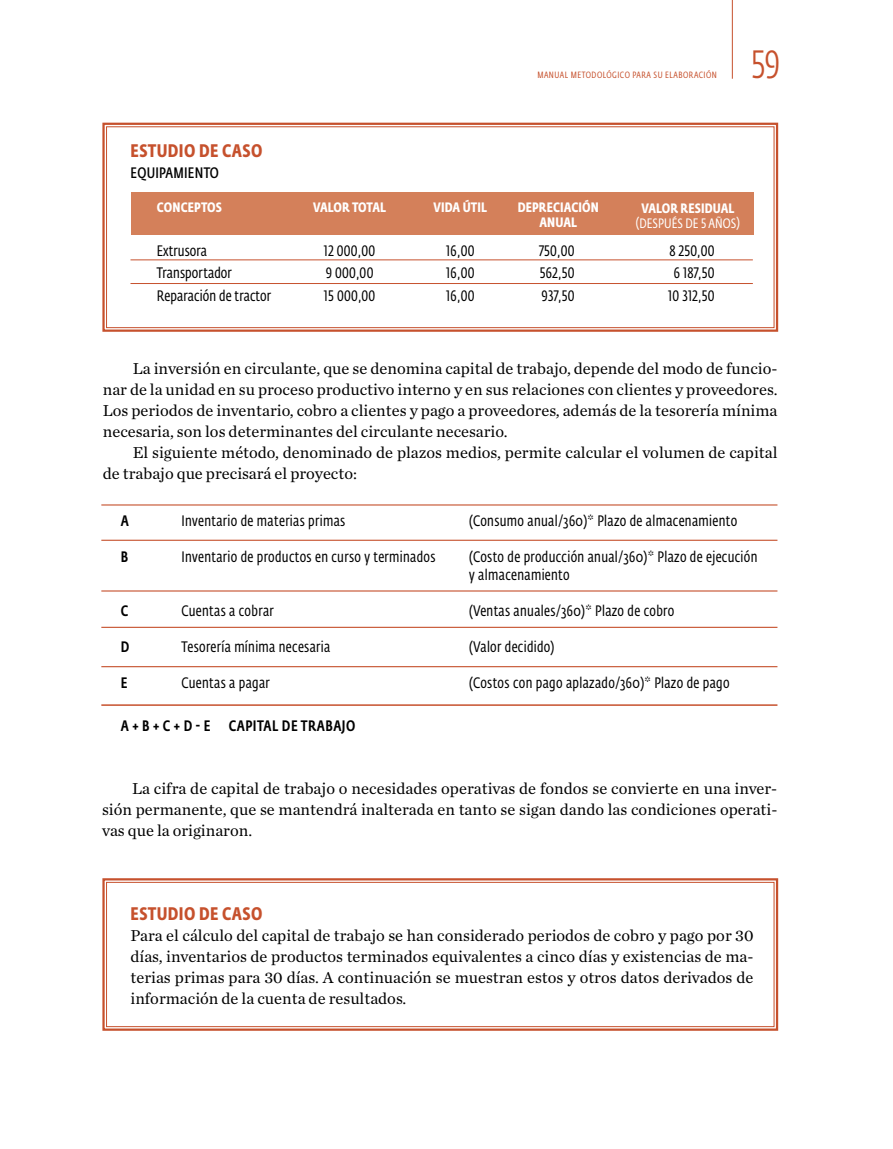
<style>
.page{position:relative;width:893px;height:1149px;background:#fff}
.page>*{position:absolute;margin:0;border:0;box-sizing:border-box;transform-origin:0 0}
.t1{font:300 39px "Fedra Sans Cond Std";color:#c6512d}
.t2{font:700 18px "Fedra Sans Cond Std";color:#c6512d}
.t3{font:16.5px/21px "Chronicle Text G1";color:#000;text-align:justify}
.t4{font:15px/22.5px "Fedra Sans Cond Std";letter-spacing:.025em;color:#000}
.t5{font:500 15px "Fedra Sans Cond Std";letter-spacing:.035em;color:#000}
.t6{font:600 15px "Fedra Sans Cond Std";color:#000}
.t7{font:700 13.5px/15px "Fedra Sans Cond Std";letter-spacing:.01em;color:#fff;text-align:center}
.t8{font:13.5px "Fedra Sans Cond Std";color:#fff}
.t9{font:700 13.5px "Fedra Sans Cond Std";letter-spacing:-.015em;color:#fff}
.t10{font:9px "Fedra Sans Cond Std";letter-spacing:.06em;color:#c6512d}
</style>
<div class="page">
<hr style="left:732px;top:0;width:1px;height:79px;background:#c6512d">
<svg style="left:102px;top:122px;width:677px;height:210px"></svg>
<div style="left:106px;top:126px;width:668px;height:202px;border:1px solid #c6512d"></div>
<svg style="left:102px;top:878px;width:677px;height:153px"></svg>
<div style="left:106px;top:881px;width:668px;height:145px;border:1px solid #c6512d"></div>
<div style="left:131px;top:193px;width:622px;height:42px;background:#d4805a"></div>
<hr style="left:130px;top:259px;width:623px;height:1px;background:#c6512d">
<hr style="left:130px;top:283px;width:623px;height:1px;background:#c6512d">
<hr style="left:101px;top:539px;width:676px;height:1px;background:#c6512d">
<hr style="left:101px;top:590px;width:676px;height:1px;background:#c6512d">
<hr style="left:101px;top:626px;width:676px;height:1px;background:#c6512d">
<hr style="left:101px;top:666px;width:676px;height:1px;background:#c6512d">
<hr style="left:101px;top:704px;width:676px;height:1px;background:#c6512d">
<hr style="left:101px;top:504px;width:676px;height:1px;background:#c6512d">
<p class="t10" style="left:537px;top:70px;width:180px">MANUAL metodológicO para su elaboración</p>
<h1 class="t1" style="left:751px;top:42px;width:30px">59</h1>
<p class="t2" style="left:131px;top:139px;width:47px">ESTUDIO</p>
<p class="t2" style="left:199px;top:139px;width:34px">DE CASO</p>
<p class="t6" style="left:131px;top:163px;width:25px">EQUIPAMIENTO</p>
<p class="t7" style="left:157px;top:200px;width:9px">CONCEPTOS</p>
<p class="t9" style="left:313px;top:199px;width:75px">VALOR TOTAL</p>
<p class="t7" style="left:433px;top:200px;width:55px">VIDA ÚTIL</p>
<p class="t7" style="left:518px;top:200px;width:83px">DEPRECIACIÓN<br>ANUAL</p>
<p class="t7" style="left:641px;top:201px;width:95px">VALOR RESIDUAL</p>
<p class="t8" style="left:636px;top:215px;width:11px">(despu</p>
<p class="t8" style="left:672px;top:215px;width:70px">és de 5 años)</p>
<p class="t4" style="left:157px;top:239px;width:116px">Extrusora<br>Transportador<br>Reparación de tractor</p>
<p class="t4" style="left:324px;top:239px;width:53px">12 000,00<br>9 000,00<br>15 000,00</p>
<p class="t4" style="left:446px;top:239px;width:30px;text-align:justify">16,00<br>16,00<br>16,00</p>
<p class="t4" style="left:539px;top:239px;width:37px;text-align:justify">750,00<br>562,50<br>937,50</p>
<p class="t4" style="left:668px;top:239px;width:48px;text-align:center">8 250,00<br>6 187,50<br>10 312,50</p>
<p class="t3" style="left:103px;top:357px;width:676px;text-indent:30px">La inversión en circulante, que se denomina capital de trabajo, depende del modo de funcio&shy;nar de la unidad en su proceso productivo interno y en sus relaciones con clientes y proveedores.<br>Los periodos de inventario, cobro a clientes y pago a proveedores, además de la tesorería mínima necesaria, son los determinantes del circulante necesario.</p>
<p class="t3" style="left:103px;top:441px;width:676px;text-indent:30px">El siguiente método, denominado de plazos medios, permite calcular el volumen de capital de trabajo que precisará el proyecto:</p>
<p class="t4" style="left:181px;top:509px;width:165px">Inventario de materias primas</p>
<p class="t4" style="left:181px;top:545px;width:256px">Inventario de productos en curso y terminados</p>
<p class="t4" style="left:181px;top:599px;width:94px">Cuentas a cobrar</p>
<p class="t4" style="left:181px;top:635px;width:150px">Tesorería mínima necesaria</p>
<p class="t4" style="left:181px;top:671px;width:90px">Cuentas a pagar</p>
<p class="t5" style="left:121px;top:511px;width:8px">A</p>
<p class="t5" style="left:121px;top:547px;width:9px">B</p>
<p class="t5" style="left:121px;top:601px;width:9px">C</p>
<p class="t5" style="left:121px;top:637px;width:10px">D</p>
<p class="t5" style="left:121px;top:673px;width:8px">E</p>
<p class="t5" style="left:121px;top:716px;width:229px">A + B + C + D - E CAPITAL DE TRABAJO</p>
<p class="t4" style="left:469px;top:509px;width:270px">(Consumo anual/360)* Plazo de almacenamiento</p>
<p class="t4" style="left:469px;top:547px;width:290px;line-height:18px">(Costo de producción anual/360)* Plazo de ejecución y almacenamiento</p>
<p class="t4" style="left:469px;top:599px;width:206px">(Ventas anuales/360)* Plazo de cobro</p>
<p class="t4" style="left:469px;top:635px;width:87px">(Valor decidido)</p>
<p class="t4" style="left:469px;top:671px;width:262px">(Costos con pago aplazado/360)* Plazo de pago</p>
<p class="t3" style="left:102px;top:777px;width:677px;text-indent:30px">La cifra de capital de trabajo o necesidades operativas de fondos se convierte en una inver&shy;sión permanente, que se mantendrá inalterada en tanto se sigan dando las condiciones operati&shy;vas que la originaron.</p>
<p class="t2" style="left:131px;top:902px;width:47px">ESTUDIO</p>
<p class="t2" style="left:199px;top:902px;width:34px">DE CASO</p>
<p class="t3" style="left:130px;top:924px;width:625px">Para el cálculo del capital de trabajo se han considerado periodos de cobro y pago por 30 días, inventarios de productos terminados equivalentes a cinco días y existencias de ma&shy;terias primas para 30 días. A continuación se muestran estos y otros datos derivados de información de la cuenta de resultados.</p>
</div>
